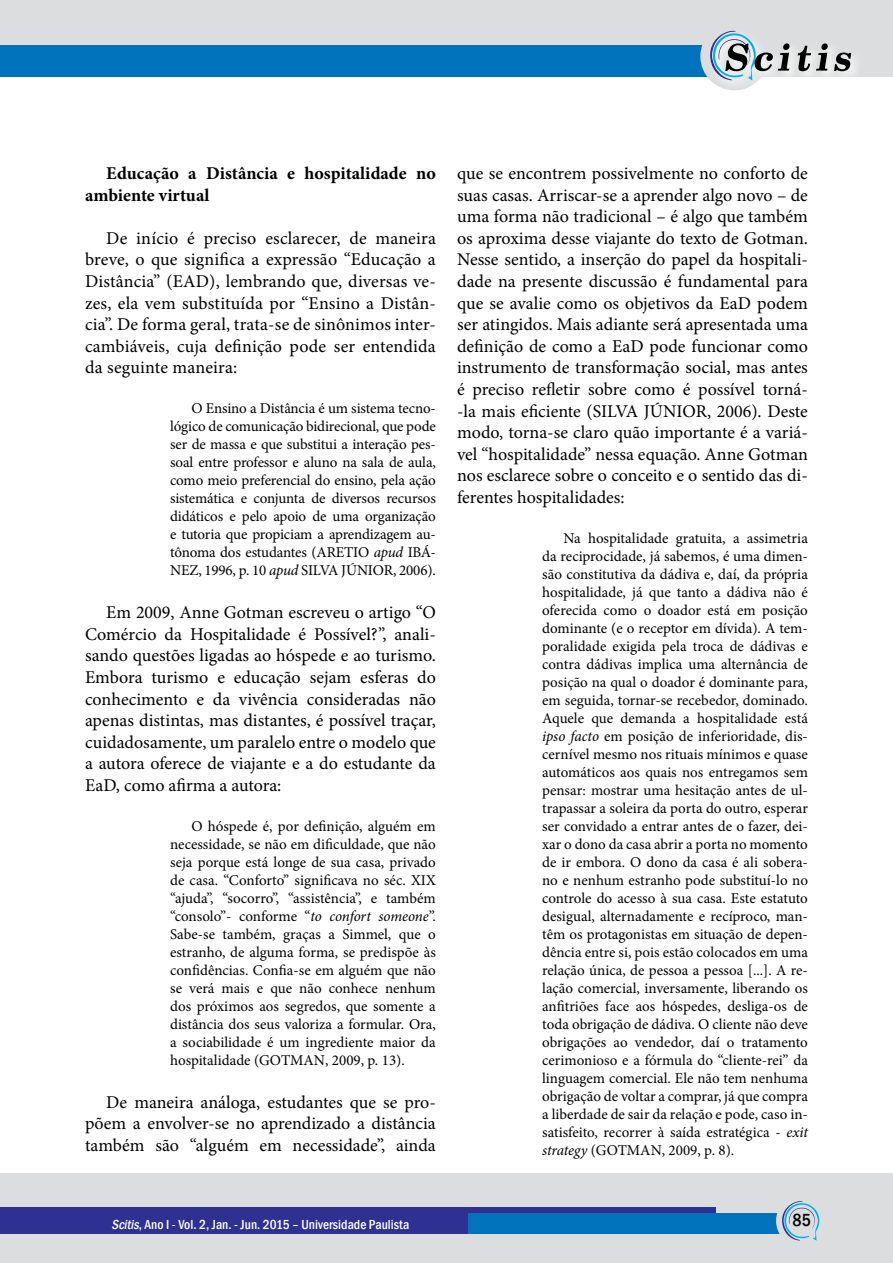
<style>
.page{position:relative;width:893px;height:1263px;background:#fff}
.page>*{position:absolute;margin:0;border:0;box-sizing:border-box;transform-origin:0 0}
.t1{font:18px/21.6px "Minion Pro";color:#000;text-align:justify}
.t2{font:700 18px/21.6px "Minion Pro";color:#000}
.t3{font:500 condensed 18px "Franklin Gothic";color:#000}
.t4{font:15px/18px "Minion Pro";letter-spacing:-.005em;color:#000;text-align:justify}
.t5{font:500 condensed 13.5px "Franklin Gothic";color:#fff}
.s1{font-style:italic}
</style>
<div class="page">
<div style="left:0;top:0;width:893px;height:77px;background:#dcddde"></div>
<div style="left:0;top:45px;width:733px;height:32px;background:#0073bc"></div>
<div style="left:0;top:1174px;width:893px;height:89px;background:#dcddde"></div>
<div style="left:0;top:1208px;width:715px;height:26px;background:#2e3092"></div>
<div style="left:468px;top:1214px;width:312px;height:20px;background:#0073bc"></div>
<div style="left:700px;top:22px;width:68px;height:68px;background:#dcddde;border-radius:50%"></div>
<svg style="left:776px;top:1201px;width:44px;height:40px"></svg>
<div style="left:706px;top:27px;width:158px;height:66px;background:#fff;opacity:.75"></div>
<svg style="left:834px;top:53px;width:17px;height:18px"></svg>
<svg style="left:798px;top:43px;width:30px;height:28px"></svg>
<svg style="left:709px;top:30px;width:81px;height:50px"></svg>
<p class="t2" style="left:85px;top:162px;width:352px;text-indent:21px">Educação a Distância e hospitalidade no ambiente virtual</p>
<p class="t1" style="left:85px;top:227px;width:352px;text-indent:21px">De início é preciso esclarecer, de maneira breve, o que significa a expressão “Educação a Distância” (EAD), lembrando que, diversas ve&shy;zes, ela vem substituída por “Ensino a Distân&shy;cia”. De forma geral, trata-se de sinônimos inter&shy;cambiáveis, cuja definição pode ser entendida da seguinte maneira:</p>
<p class="t4" style="left:170px;top:399px;width:267px;text-indent:21px">O Ensino a Distância é um sistema tecno&shy;lógico de comunicação bidirecional, que pode ser de massa e que substitui a interação pes&shy;soal entre professor e aluno na sala de aula, como meio preferencial do ensino, pela ação sistemática e conjunta de diversos recursos didáticos e pelo apoio de uma organização e tutoria que propiciam a aprendizagem au&shy;tônoma dos estudantes (ARETIO <span class="s1">apud</span> IBÁ-NEZ, 1996, p. 10 <span class="s1">apud</span> SILVA JÚNIOR, 2006).</p>
<p class="t1" style="left:85px;top:602px;width:352px;text-indent:21px">Em 2009, Anne Gotman escreveu o artigo “O Comércio da Hospitalidade é Possível?”, anali&shy;sando questões ligadas ao hóspede e ao turismo.<br>Embora turismo e educação sejam esferas do conhecimento e da vivência consideradas não apenas distintas, mas distantes, é possível traçar, cuidadosamente, um paralelo entre o modelo que a autora oferece de viajante e a do estudante da EaD, como afirma a autora:</p>
<p class="t4" style="left:170px;top:817px;width:267px;text-indent:21px">O hóspede é, por definição, alguém em necessidade, se não em dificuldade, que não seja porque está longe de sua casa, privado de casa. “Conforto” significava no séc. XIX “ajuda”, “socorro”, “assistência”, e também “consolo”- conforme “<span class="s1">to confort someone</span>”.<br>Sabe-se também, graças a Simmel, que o estranho, de alguma forma, se predispõe às confidências. Confia-se em alguém que não se verá mais e que não conhece nenhum dos próximos aos segredos, que somente a distância dos seus valoriza a formular. Ora, a sociabilidade é um ingrediente maior da hospitalidade (GOTMAN, 2009, p. 13).</p>
<p class="t1" style="left:85px;top:1091px;width:352px;text-indent:21px">De maneira análoga, estudantes que se pro&shy;põem a envolver-se no aprendizado a distância também são “alguém em necessidade”, ainda</p>
<p class="t1" style="left:457px;top:162px;width:352px">que se encontrem possivelmente no conforto de suas casas. Arriscar-se a aprender algo novo – de uma forma não tradicional – é algo que também os aproxima desse viajante do texto de Gotman.<br>Nesse sentido, a inserção do papel da hospitali&shy;dade na presente discussão é fundamental para que se avalie como os objetivos da EaD podem ser atingidos. Mais adiante será apresentada uma definição de como a EaD pode funcionar como instrumento de transformação social, mas antes é preciso refletir sobre como é possível torná--la mais eficiente (SILVA JÚNIOR, 2006). Deste modo, torna-se claro quão importante é a variá&shy;vel “hospitalidade” nessa equação. Anne Gotman nos esclarece sobre o conceito e o sentido das di&shy;ferentes hospitalidades:</p>
<p class="t4" style="left:542px;top:529px;width:267px;text-indent:21px">Na hospitalidade gratuita, a assimetria da reciprocidade, já sabemos, é uma dimen&shy;são constitutiva da dádiva e, daí, da própria hospitalidade, já que tanto a dádiva não é oferecida como o doador está em posição dominante (e o receptor em dívida). A tem&shy;poralidade exigida pela troca de dádivas e contra dádivas implica uma alternância de posição na qual o doador é dominante para, em seguida, tornar-se recebedor, dominado.<br>Aquele que demanda a hospitalidade está <span class="s1">ipso facto</span> em posição de inferioridade, dis&shy;cernível mesmo nos rituais mínimos e quase automáticos aos quais nos entregamos sem pensar: mostrar uma hesitação antes de ul&shy;trapassar a soleira da porta do outro, esperar ser convidado a entrar antes de o fazer, dei&shy;xar o dono da casa abrir a porta no momento de ir embora. O dono da casa é ali sobera&shy;no e nenhum estranho pode substituí-lo no controle do acesso à sua casa. Este estatuto desigual, alternadamente e recíproco, man&shy;têm os protagonistas em situação de depen&shy;dência entre si, pois estão colocados em uma relação única, de pessoa a pessoa [...]. A re&shy;lação comercial, inversamente, liberando os anfitriões face aos hóspedes, desliga-os de toda obrigação de dádiva. O cliente não deve obrigações ao vendedor, daí o tratamento cerimonioso e a fórmula do “cliente-rei” da linguagem comercial. Ele não tem nenhuma obrigação de voltar a comprar, já que compra a liberdade de sair da relação e pode, caso in&shy;satisfeito, recorrer à saída estratégica - <span class="s1">exit strategy</span> (GOTMAN, 2009, p. 8).</p>
<p class="t5" style="left:111px;top:1215px;width:299px"><span class="s1">Scitis</span>, Ano I - Vol. 2, Jan. - Jun. 2015 – Universidade Paulista</p>
<p class="t3" style="left:793px;top:1208px;width:20px">85</p>
</div>
